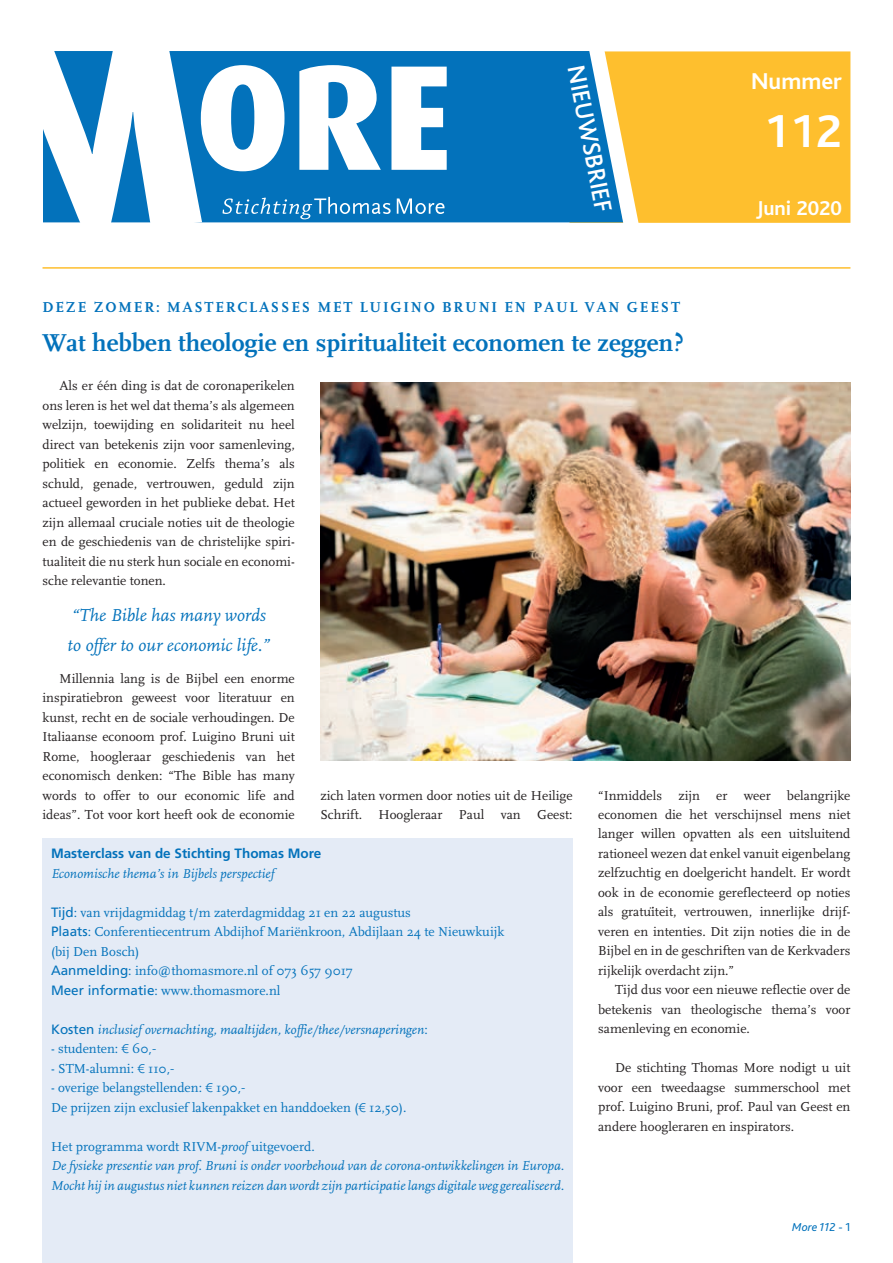
<style>
.page{position:relative;width:893px;height:1263px;background:#fff}
.page>*{position:absolute;margin:0;border:0;box-sizing:border-box;transform-origin:0 0}
.t1{font:800 150px "Dax";color:#fff}
.t2{font:700 48px "Bliss";color:#fff}
.t3{font:700 25.5px "FF Scala";color:#0372bb}
.t4{font:500 25.5px "Bliss";color:#fff}
.t5{font:700 24px "Bliss";color:#fff}
.t6{font:700 21px "Bliss";color:#fff}
.t7{font:italic 18px/30px "FF Scala";color:#0372bb}
.t8{font:700 15px "FF Scala";letter-spacing:.12em;color:#0372bb}
.t9{font:13.5px/19.5px "FF Scala";color:#231f20;text-align:justify}
.t10{font:13.5px/19.5px "FF Scala";color:#0372bb}
.t11{font:italic 13.5px/19.5px "FF Scala";color:#0372bb}
.t12{font:700 13.5px "Frutiger LT Com";color:#0372bb}
.t13{font:italic 12px "Bliss 2";color:#0372bb}
.s1{font-family:"Calibri"}
.s2{font-family:"Frutiger LT Com"}
.s3{font-family:"Frutiger LT Com";font-style:normal}
.s4{font-style:normal}
.s5{font-family:"Frutiger LT Com";font-weight:300;font-size:12.75px}
</style>
<div class="page">
<div style="left:527px;top:51px;width:323px;height:172px;background:#febf2e"></div>
<div style="left:202px;top:51px;width:375px;height:171px;background:#0372bb"></div>
<svg style="left:43px;top:51px;width:159px;height:172px"></svg>
<svg style="left:223px;top:197px;width:168px;height:22px;background:#2e8ac6"></svg>
<svg style="left:397px;top:198px;width:47px;height:16px"></svg>
<svg style="left:577px;top:51px;width:76px;height:172px"></svg>
<hr style="left:43px;top:267px;width:807px;height:2px;background:#febf2e">
<div style="left:43px;top:838px;width:530px;height:425px;background:#e4ebf6"></div>
<img style="left:320px;top:382px;width:530px;height:378px">
<h1 class="t1" style="left:195px;top:32px;width:259px">ORE</h1>
<h3 class="t4" style="left:589px;top:63px;width:150px;rotate:79deg">NIEUWSBRIEF</h3>
<p class="t8" style="left:43px;top:299px;width:639px">DEZE ZOMER: MASTERCLASSES MET LUIGINO BRUNI EN PAUL VAN GEEST</p>
<h3 class="t3" style="left:43px;top:328px;width:643px">Wat hebben theologie en spiritualiteit economen te zeggen?</h3>
<p class="t9" style="left:43px;top:376px;width:254px;text-indent:17px">Als er één ding is dat de coronaperikelen ons leren is het wel dat thema’s als algemeen welzijn, toewijding en solidariteit nu heel direct van betekenis zijn voor samenleving, politiek en economie. Zelfs thema’s als schuld, genade, vertrouwen, geduld zijn actueel geworden in het publieke debat. Het zijn allemaal cruciale noties uit de theologie en de geschiedenis van de christelijke spiri&shy;tualiteit die nu sterk hun sociale en economi&shy;sche relevantie tonen.</p>
<h3 class="t7" style="left:68px;top:601px;width:204px">“The Bible has many words to offer to our economic life.”</h3>
<h3 class="t5" style="left:751px;top:69px;width:92px">Nummer</h3>
<h2 class="t2" style="left:764px;top:106px;width:80px">112</h2>
<h3 class="t6" style="left:757px;top:198px;width:87px">Juni 2020</h3>
<p class="t9" style="left:43px;top:669px;width:254px;text-indent:17px">Millennia lang is de Bijbel een enorme inspiratiebron geweest voor literatuur en kunst, recht en de sociale verhoudingen. De Italiaanse econoom prof. Luigino Bruni uit Rome, hoogleraar geschiedenis van het economisch denken: “The Bible has many words to offer to our economic life and ideas”. Tot voor kort heeft ook de economie</p>
<p class="t9" style="left:320px;top:786px;width:254px">zich laten vormen door noties uit de Heilige<br>Schrift. Hoogleraar Paul van Geest:</p>
<p class="t9" style="left:598px;top:786px;width:254px">“Inmiddels zijn er weer belangrijke economen die het verschijnsel mens niet langer willen opvatten als een uitsluitend rationeel wezen dat enkel vanuit eigenbelang zelfzuchtig en doelgericht handelt. Er wordt ook in de economie gereflecteerd op noties als gratui<span class="s1">̈</span>teit, vertrouwen, innerlijke drijf&shy;veren en intenties. Dit zijn noties die in de Bijbel en in de geschriften van de Kerkvaders rijkelijk overdacht zijn.”</p>
<p class="t9" style="left:598px;top:980px;width:254px;text-indent:17px">Tijd dus voor een nieuwe reflectie over de betekenis van theologische thema’s voor samenleving en economie.</p>
<p class="t9" style="left:598px;top:1058px;width:254px;text-indent:17px">De stichting Thomas More nodigt u uit voor een tweedaagse summerschool met prof. Luigino Bruni, prof. Paul van Geest en andere hoogleraren en inspirators.</p>
<p class="t12" style="left:51px;top:845px;width:272px">Masterclass van de Stichting Thomas More</p>
<p class="t11" style="left:51px;top:864px;width:225px">Economische thema’s in Bijbels perspectief</p>
<p class="t10" style="left:51px;top:903px;width:455px"><span class="s2">Tijd</span>: van vrijdagmiddag t/m zaterdagmiddag 21 en 22 augustus<br><span class="s2">Plaats</span>: Conferentiecentrum Abdijhof Mariënkroon, Abdijlaan 24 te Nieuwkuijk (bij Den Bosch)<br><span class="s2">Aanmelding</span>: info@thomasmore.nl of 073 657 9017<br><span class="s2">Meer informatie</span>: www.thomasmore.nl</p>
<p class="t11" style="left:51px;top:1020px;width:378px"><span class="s3">Kosten</span> inclusief overnachting, maaltijden, koffie/thee/versnaperingen<span class="s4">:</span></p>
<p class="t10" style="left:51px;top:1039px;width:107px">- studenten: <span class="s5">€</span> 60<span class="s5">,-</span></p>
<p class="t10" style="left:51px;top:1059px;width:125px">- STM-alumni: <span class="s5">€</span> 110<span class="s5">,-</span></p>
<p class="t10" style="left:51px;top:1078px;width:357px">- overige belangstellenden: <span class="s5">€</span> 190<span class="s5">,-<br></span>De prijzen zijn exclusief lakenpakket en handdoeken (<span class="s5">€</span> 12,50).</p>
<p class="t11" style="left:51px;top:1137px;width:515px"><span class="s4">Het programma wordt RIVM-</span>proof <span class="s4">uitgevoerd.<br></span>De fysieke presentie van prof. Bruni is onder voorbehoud van de corona-ontwikkelingen in Europa.<br>Mocht hij in augustus niet kunnen reizen dan wordt zijn participatie langs digitale weg gerealiseerd.</p>
<p class="t13" style="left:792px;top:1220px;width:60px">More 112 <span class="s4">- 1</span></p>
</div>
